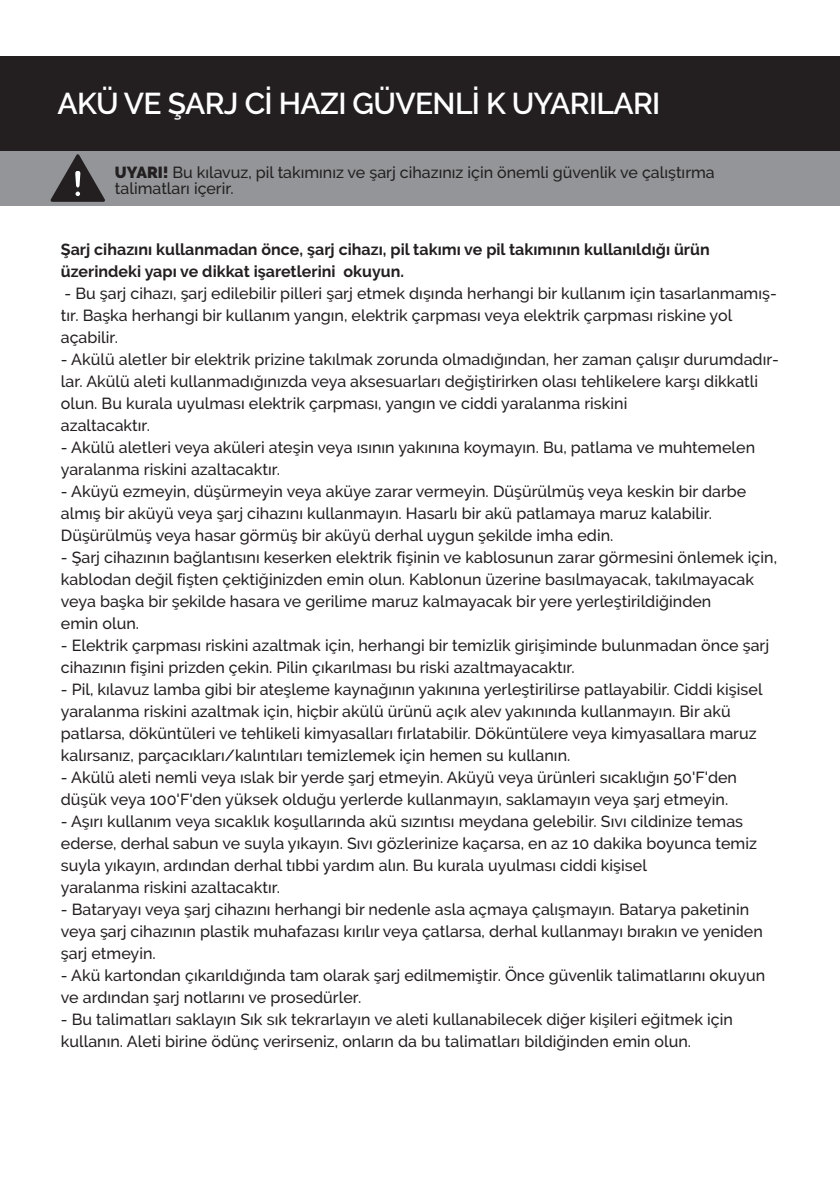
<style>
.page{position:relative;width:840px;height:1191px;background:#fff}
.page>*{position:absolute;margin:0;border:0;box-sizing:border-box;transform-origin:0 0}
.t1{font:600 30px "Raleway";letter-spacing:-.02em;color:#fff}
.t2{font:500 16px/22px "Raleway";color:#231f20}
.t3{font:700 16px/22px "Raleway";color:#231f20}
.s1{font-weight:900}
</style>
<div class="page">
<div style="left:0;top:57px;width:839px;height:94px;background:#231f20"></div>
<div style="left:0;top:151px;width:839px;height:54px;background:#939598"></div>
<svg style="left:50px;top:154px;width:55px;height:48px"></svg>
<h1 class="t1" style="left:57px;top:87px;width:604px">AKÜ VE ŞARJ Cİ HAZI GÜVENLİ K UYARILARI</h1>
<p class="t2" style="left:115px;top:165px;width:601px;line-height:16px"><span class="s1">UYARI!</span> Bu kılavuz, pil takımınız ve şarj cihazınız için önemli güvenlik ve çalıştırma talimatları içerir.</p>
<p class="t3" style="left:61px;top:238px;width:650px">Şarj cihazını kullanmadan önce, şarj cihazı, pil takımı ve pil takımının kullanıldığı ürün üzerindeki yapı ve dikkat işaretlerini okuyun.</p>
<p class="t2" style="left:61px;top:282px;width:717px">- Bu şarj cihazı, şarj edilebilir pilleri şarj etmek dışında herhangi bir kullanım için tasarlanmamış&shy;tır. Başka herhangi bir kullanım yangın, elektrik çarpması veya elektrik çarpması riskine yol açabilir.</p>
<p class="t2" style="left:61px;top:348px;width:719px">- Akülü aletler bir elektrik prizine takılmak zorunda olmadığından, her zaman çalışır durumdadır&shy;lar. Akülü aleti kullanmadığınızda veya aksesuarları değiştirirken olası tehlikelere karşı dikkatli olun. Bu kurala uyulması elektrik çarpması, yangın ve ciddi yaralanma riskini<br>azaltacaktır.</p>
<p class="t2" style="left:61px;top:436px;width:695px">- Akülü aletleri veya aküleri ateşin veya ısının yakınına koymayın. Bu, patlama ve muhtemelen yaralanma riskini azaltacaktır.</p>
<p class="t2" style="left:61px;top:480px;width:686px">- Aküyü ezmeyin, düşürmeyin veya aküye zarar vermeyin. Düşürülmüş veya keskin bir darbe almış bir aküyü veya şarj cihazını kullanmayın. Hasarlı bir akü patlamaya maruz kalabilir.<br>Düşürülmüş veya hasar görmüş bir aküyü derhal uygun şekilde imha edin.</p>
<p class="t2" style="left:61px;top:546px;width:717px">- Şarj cihazının bağlantısını keserken elektrik fişinin ve kablosunun zarar görmesini önlemek için, kablodan değil fişten çektiğinizden emin olun. Kablonun üzerine basılmayacak, takılmayacak veya başka bir şekilde hasara ve gerilime maruz kalmayacak bir yere yerleştirildiğinden<br>emin olun.</p>
<p class="t2" style="left:61px;top:634px;width:709px">- Elektrik çarpması riskini azaltmak için, herhangi bir temizlik girişiminde bulunmadan önce şarj cihazının fişini prizden çekin. Pilin çıkarılması bu riski azaltmayacaktır.</p>
<p class="t2" style="left:61px;top:678px;width:703px">- Pil, kılavuz lamba gibi bir ateşleme kaynağının yakınına yerleştirilirse patlayabilir. Ciddi kişisel yaralanma riskini azaltmak için, hiçbir akülü ürünü açık alev yakınında kullanmayın. Bir akü patlarsa, döküntüleri ve tehlikeli kimyasalları fırlatabilir. Döküntülere veya kimyasallara maruz kalırsanız, parçacıkları/kalıntıları temizlemek için hemen su kullanın.</p>
<p class="t2" style="left:61px;top:766px;width:677px">- Akülü aleti nemli veya ıslak bir yerde şarj etmeyin. Aküyü veya ürünleri sıcaklığın 50'F'den düşük veya 100'F'den yüksek olduğu yerlerde kullanmayın, saklamayın veya şarj etmeyin.</p>
<p class="t2" style="left:61px;top:810px;width:697px">- Aşırı kullanım veya sıcaklık koşullarında akü sızıntısı meydana gelebilir. Sıvı cildinize temas ederse, derhal sabun ve suyla yıkayın. Sıvı gözlerinize kaçarsa, en az 10 dakika boyunca temiz suyla yıkayın, ardından derhal tıbbi yardım alın. Bu kurala uyulması ciddi kişisel<br>yaralanma riskini azaltacaktır.</p>
<p class="t2" style="left:61px;top:898px;width:703px">- Bataryayı veya şarj cihazını herhangi bir nedenle asla açmaya çalışmayın. Batarya paketinin veya şarj cihazının plastik muhafazası kırılır veya çatlarsa, derhal kullanmayı bırakın ve yeniden şarj etmeyin.</p>
<p class="t2" style="left:61px;top:964px;width:705px">- Akü kartondan çıkarıldığında tam olarak şarj edilmemiştir. Önce güvenlik talimatlarını okuyun ve ardından şarj notlarını ve prosedürler.</p>
<p class="t2" style="left:61px;top:1008px;width:673px">- Bu talimatları saklayın Sık sık tekrarlayın ve aleti kullanabilecek diğer kişileri eğitmek için kullanın. Aleti birine ödünç verirseniz, onların da bu talimatları bildiğinden emin olun.</p>
</div>
